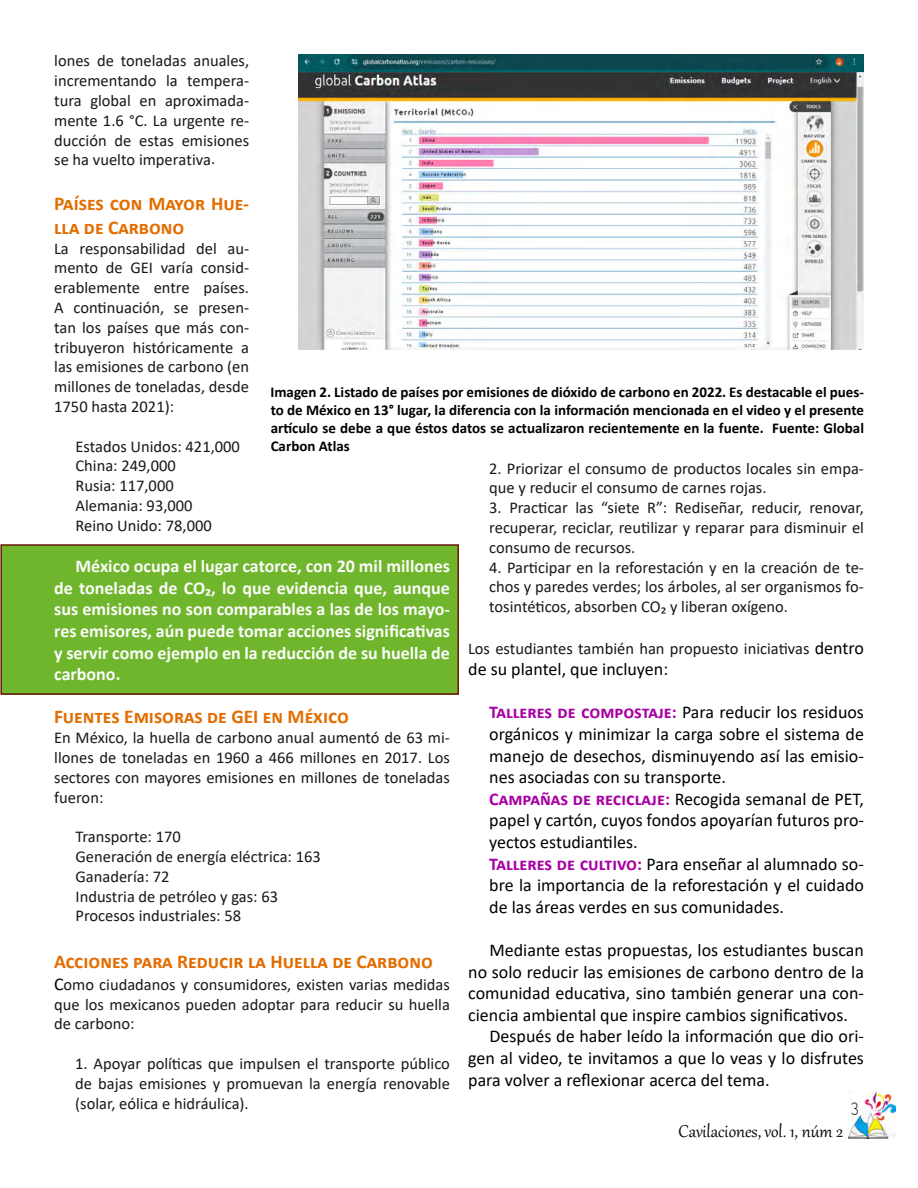
<style>
.page{position:relative;width:918px;height:1188px;background:#fff}
.page>*{position:absolute;margin:0;border:0;box-sizing:border-box;transform-origin:0 0}
.t1{font:21px "Gabriola";color:#000}
.Texto_continuoSinSan{font:700 19.5px/23.4px "Calibri";color:#e36d00}
.listas{font:18px/21.6px "Calibri";color:#000;text-align:justify}
.Texto_continuo{font:18px/21.6px "Calibri";color:#000;text-align:justify}
.Texto_continuo-2{font:700 18px/21.6px "Calibri";color:#fbfcfb;text-align:justify}
.Texto_continuoSinSan-2{font:18px "Calibri";color:#000}
.t2{font:18px "Mf Candy";color:#000}
.Texto_continuoSinSan-3{font:16.5px/19.8px "Calibri";color:#181818;text-align:justify}
.listas-2{font:16.5px/19.8px "Calibri";color:#181818;text-align:justify}
.Texto_continuo-3{font:16.5px "Calibri";color:#181818}
.Texto_continuoSinSan-4{font:700 15px/18px "Calibri";color:#000;text-align:justify}
.s1{font-size:18px;color:#000}
.s2{font-weight:700;color:#a800a4}
</style>
<div class="page">
<img style="left:848px;top:1091px;width:48px;height:48px">
<div style="left:1px;top:545px;width:457px;height:149px;background:#70b62c"></div>
<div style="left:0;top:544px;width:459px;height:151px;border:2px solid #6e150c"></div>
<img style="left:299px;top:54px;width:565px;height:295px">
<p class="Texto_continuoSinSan-3" style="left:54px;top:51px;width:196px">lones de toneladas anuales, incrementando la tempera&shy;tura global en aproximada&shy;mente 1.6 °C. La urgente re&shy;ducción de estas emisiones se ha vuelto imperativa.</p>
<p class="Texto_continuoSinSan" style="left:54px;top:192px;width:197px">Países con Mayor Hue&shy;lla de Carbono</p>
<p class="Texto_continuoSinSan-3" style="left:54px;top:238px;width:197px">La responsabilidad del au&shy;mento de GEI varía consid&shy;erablemente entre países.<br>A continuación, se presen&shy;tan los países que más con&shy;tribuyeron históricamente a las emisiones de carbono (en millones de toneladas, desde 1750 hasta 2021):</p>
<p class="Texto_continuo-3" style="left:76px;top:435px;width:166px">Estados Unidos: 421,000</p>
<p class="Texto_continuo-3" style="left:76px;top:454px;width:102px">China: 249,000</p>
<p class="Texto_continuo-3" style="left:76px;top:474px;width:100px">Rusia: 117,000</p>
<p class="Texto_continuo-3" style="left:76px;top:494px;width:119px">Alemania: 93,000</p>
<p class="Texto_continuo-3" style="left:76px;top:514px;width:138px">Reino Unido: 78,000</p>
<p class="Texto_continuo-2" style="left:54px;top:555px;width:397px;text-indent:21px">México ocupa el lugar catorce, con 20 mil millones de toneladas de CO₂, lo que evidencia que, aunque sus emisiones no son comparables a las de los mayo&shy;res emisores, aún puede tomar acciones significativas y servir como ejemplo en la reducción de su huella de carbono.</p>
<p class="Texto_continuoSinSan" style="left:54px;top:705px;width:296px">Fuentes Emisoras de GEI en México</p>
<p class="Texto_continuoSinSan-3" style="left:54px;top:727px;width:397px">En México, la huella de carbono anual aumentó de 63 mi&shy;llones de toneladas en 1960 a 466 millones en 2017. Los sectores con mayores emisiones en millones de toneladas fueron:</p>
<p class="Texto_continuo-3" style="left:76px;top:825px;width:107px">Transporte: 170</p>
<p class="Texto_continuo-3" style="left:76px;top:845px;width:247px">Generación de energía eléctrica: 163</p>
<p class="Texto_continuo-3" style="left:76px;top:865px;width:96px">Ganadería: 72</p>
<p class="Texto_continuo-3" style="left:76px;top:885px;width:204px">Industria de petróleo y gas: 63</p>
<p class="Texto_continuo-3" style="left:76px;top:904px;width:167px">Procesos industriales: 58</p>
<p class="Texto_continuoSinSan" style="left:54px;top:950px;width:380px">Acciones para Reducir la Huella de Carbono</p>
<p class="Texto_continuoSinSan-3" style="left:54px;top:974px;width:397px"><span class="s1">C</span>omo ciudadanos y consumidores, existen varias medidas que los mexicanos pueden adoptar para reducir su huella de carbono:</p>
<p class="listas-2" style="left:75px;top:1053px;width:376px">1. Apoyar políticas que impulsen el transporte público de bajas emisiones y promuevan la energía renovable (solar, eólica e hidráulica).</p>
<p class="Texto_continuoSinSan-4" style="left:270px;top:383px;width:595px">Imagen 2. Listado de países por emisiones de dióxido de carbono en 2022. Es destacable el pues&shy;to de México en 13° lugar, la diferencia con la información mencionada en el video y el presente artículo se debe a que éstos datos se actualizaron recientemente en la fuente. Fuente: Global Carbon Atlas</p>
<p class="listas-2" style="left:489px;top:458px;width:376px">2. Priorizar el consumo de productos locales sin empa&shy;que y reducir el consumo de carnes rojas.</p>
<p class="listas-2" style="left:489px;top:497px;width:376px">3. Practicar las “siete R”: Rediseñar, reducir, renovar, recuperar, reciclar, reutilizar y reparar para disminuir el consumo de recursos.</p>
<p class="listas-2" style="left:489px;top:557px;width:376px">4. Participar en la reforestación y en la creación de te&shy;chos y paredes verdes; los árboles, al ser organismos fo&shy;tosintéticos, absorben CO₂ y liberan oxígeno.</p>
<p class="Texto_continuoSinSan-3" style="left:468px;top:638px;width:397px">Los estudiantes también han propuesto iniciativas <span class="s1">dentro</span></p>
<p class="Texto_continuoSinSan-2" style="left:468px;top:657px;width:201px">de su plantel, que incluyen:</p>
<p class="listas" style="left:489px;top:701px;width:376px"><span class="s2">Talleres de compostaje:</span> Para reducir los residuos orgánicos y minimizar la carga sobre el sistema de manejo de desechos, disminuyendo así las emisio&shy;nes asociadas con su transporte.</p>
<p class="listas" style="left:489px;top:788px;width:376px"><span class="s2">Campañas de reciclaje:</span> Recogida semanal de PET, papel y cartón, cuyos fondos apoyarían futuros pro&shy;yectos estudiantiles.</p>
<p class="listas" style="left:489px;top:852px;width:376px"><span class="s2">Talleres de cultivo:</span> Para enseñar al alumnado so&shy;bre la importancia de la reforestación y el cuidado de las áreas verdes en sus comunidades.</p>
<p class="Texto_continuo" style="left:468px;top:939px;width:397px;text-indent:21px">Mediante estas propuestas, los estudiantes buscan no solo reducir las emisiones de carbono dentro de la comunidad educativa, sino también generar una con&shy;ciencia ambiental que inspire cambios significativos.</p>
<p class="Texto_continuo" style="left:468px;top:1025px;width:397px;text-indent:21px">Después de haber leído la información que dio ori&shy;gen al video, te invitamos a que lo veas y lo disfrutes para volver a reflexionar acerca del tema.</p>
<p class="t2" style="left:851px;top:1098px;width:8px">3</p>
<p class="t1" style="left:679px;top:1117px;width:166px">Cavilaciones, vol. 1, núm 2</p>
</div>
